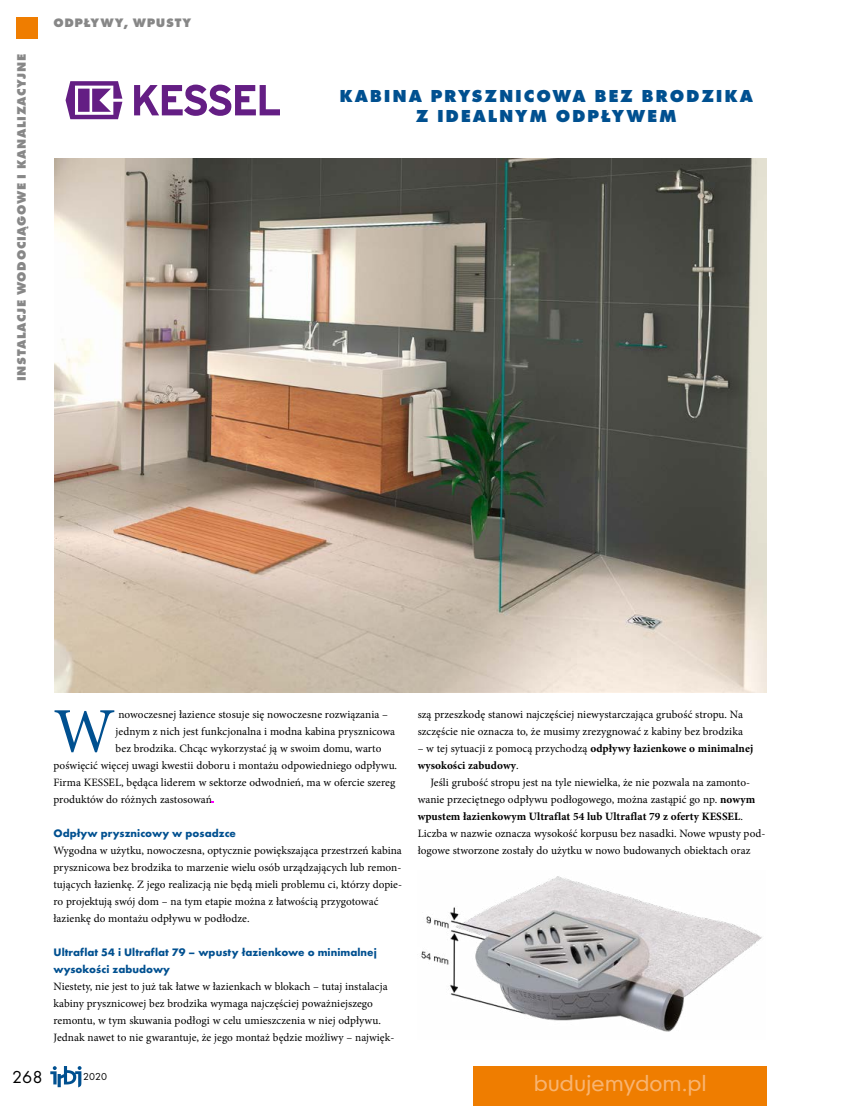
<style>
.page{position:relative;width:851px;height:1106px;background:#fff}
.page>*{position:absolute;margin:0;border:0;box-sizing:border-box;transform-origin:0 0}
.t1{font:63.6px "Minion Pro";color:#005090}
.t2{font:21px "Geometric 706 Md EU";color:#f8b471}
.t3{font:700 18px/19.8px "Futura TEE Extr";letter-spacing:.1em;color:#005090;text-align:center}
.t4{font:18px "Futura TEE";color:#000}
.t5{font:700 12.75px "Futura TEE Extr";letter-spacing:.05em;color:#878787}
.t6{font:11.25px/17px "Minion Pro";letter-spacing:.005em;color:#000}
.t7{font:700 11.25px/17px "Futura TEE";letter-spacing:.005em;color:#005090}
.t8{font:700 11.25px/17px "Minion Pro";letter-spacing:.005em;color:#000}
.t9{font:10.5px "Futura TEE";color:#000}
.s1{font-weight:400}
.s2{font-weight:700}
</style>
<div class="page">
<svg style="left:50px;top:1066px;width:31px;height:21px"></svg>
<div style="left:473px;top:1066px;width:293px;height:40px;background:#ef7d00"></div>
<img style="left:55px;top:159px;width:711px;height:533px">
<img style="left:421px;top:876px;width:341px;height:156px">
<svg style="left:134px;top:85px;width:146px;height:31px"></svg>
<svg style="left:66px;top:81px;width:56px;height:38px"></svg>
<div style="left:17px;top:17px;width:21px;height:21px;background:#ef7d00"></div>
<p class="t5" style="left:14px;top:381px;width:328px;rotate:-90deg">INSTALACJE WODOCIĄGOWE I KANALIZACYJNE</p>
<p class="t5" style="left:53px;top:15px;width:139px">ODPŁYWY, WPUSTY</p>
<h3 class="t3" style="left:339px;top:86px;width:415px">KABINA PRYSZNICOWA BEZ BRODZIKA<br>Z IDEALNYM ODPŁYWEM</h3>
<h1 class="t1" style="left:53px;top:688px;width:63px">W</h1>
<p class="t6" style="left:118px;top:705px;width:271px">nowoczesnej łazience stosuje się nowoczesne rozwiązania –</p>
<p class="t6" style="left:116px;top:722px;width:281px">jednym z nich jest funkcjonalna i modna kabina prysznicowa</p>
<p class="t6" style="left:116px;top:739px;width:267px">bez brodzika. Chcąc wykorzystać ją w swoim domu, warto</p>
<p class="t6" style="left:53px;top:756px;width:345px">poświęcić więcej uwagi kwestii doboru i montażu odpowiedniego odpływu.</p>
<p class="t6" style="left:53px;top:773px;width:343px">Firma KESSEL, będąca liderem w sektorze odwodnień, ma w ofercie szereg</p>
<p class="t6" style="left:53px;top:790px;width:160px">produktów do różnych zastosowań</p>
<p class="t7" style="left:53px;top:824px;width:184px">Odpływ prysznicowy w posadzce</p>
<p class="t6" style="left:53px;top:841px;width:350px">Wygodna w użytku, nowoczesna, optycznie powiększająca przestrzeń kabina prysznicowa bez brodzika to marzenie wielu osób urządzających lub remon&shy;tujących łazienkę. Z jego realizacją nie będą mieli problemu ci, którzy dopie&shy;ro projektują swój dom – na tym etapie można z łatwością przygotować łazienkę do montażu odpływu w podłodze.</p>
<p class="t7" style="left:53px;top:943px;width:325px">Ultraflat 54 i Ultraflat 79 – wpusty łazienkowe o minimalnej wysokości zabudowy</p>
<p class="t6" style="left:53px;top:977px;width:342px">Niestety, nie jest to już tak łatwe w łazienkach w blokach – tutaj instalacja kabiny prysznicowej bez brodzika wymaga najczęściej poważniejszego remontu, w tym skuwania podłogi w celu umieszczenia w niej odpływu.<br>Jednak nawet to nie gwarantuje, że jego montaż będzie możliwy – najwięk-</p>
<p class="t6" style="left:417px;top:705px;width:327px">szą przeszkodę stanowi najczęściej niewystarczająca grubość stropu. Na szczęście nie oznacza to, że musimy zrezygnować z kabiny bez brodzika</p>
<p class="t8" style="left:417px;top:739px;width:337px"><span class="s1">– w tej sytuacji z pomocą przychodzą</span> odpływy łazienkowe o minimalnej wysokości zabudowy<span class="s1">.</span></p>
<p class="t6" style="left:417px;top:773px;width:349px;text-indent:13px">Jeśli grubość stropu jest na tyle niewielka, że nie pozwala na zamonto&shy;wanie przeciętnego odpływu podłogowego, można zastąpić go np. <span class="s2">nowym wpustem łazienkowym Ultraflat 54 lub Ultraflat 79 z oferty KESSEL</span>.<br>Liczba w nazwie oznacza wysokość korpusu bez nasadki. Nowe wpusty pod&shy;łogowe stworzone zostały do użytku w nowo budowanych obiektach oraz</p>
<h3 class="t4" style="left:12px;top:1065px;width:32px">268</h3>
<p class="t9" style="left:83px;top:1070px;width:25px">2020</p>
<h2 class="t2" style="left:533px;top:1069px;width:174px">budujemydom.pl</h2>
</div>
